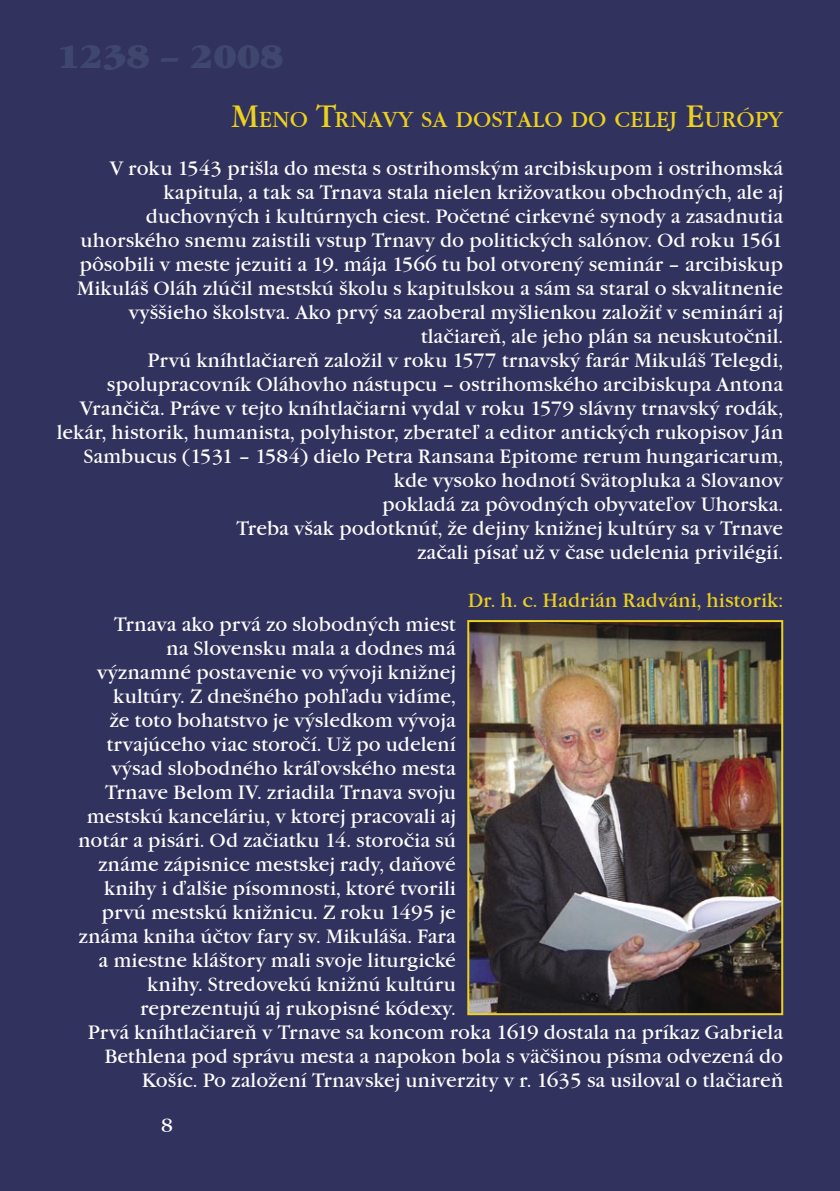
<style>
.page{position:relative;width:840px;height:1191px;background:#fff}
.page>*{position:absolute;margin:0;border:0;box-sizing:border-box;transform-origin:0 0}
.t1{font:33.4px "Garamond Itc T Ultr";color:#3f476e}
.妕齦1{font:22.4px "Garamond Itc T";color:#ecd21c}
.妕齦1-2{font:20px/24px "Garamond Itc T";color:#fff;text-align:right}
.妕齦1-3{font:20px "Garamond Itc T";color:#ecd21c}
.s1{font-size:32px}
</style>
<div class="page">
<div style="left:0;top:0;width:839px;height:1191px;background:#32325f"></div>
<hr style="left:839px;top:0;width:1px;height:1191px;background:#32325f">
<img style="left:470px;top:623px;width:309px;height:389px">
<div style="left:467px;top:620px;width:315px;height:395px;border:2px solid #ecd21c"></div>
<h1 class="t1" style="left:57px;top:37px;width:228px">1238 – 2008</h1>
<p class="妕齦1" style="left:230px;top:107px;width:553px"><span class="s1">M</span>ENO <span class="s1">T</span>RNAVY SA DOSTALO DO CELEJ <span class="s1">E</span>URÓPY</p>
<p class="妕齦1-2" style="left:77px;top:157px;width:707px">V roku 1543 prišla do mesta s ostrihomským arcibiskupom i ostrihomská kapitula, a tak sa Trnava stala nielen križovatkou obchodných, ale aj duchovných i kultúrnych ciest. Početné cirkevné synody a zasadnutia uhorského snemu zaistili vstup Trnavy do politických salónov. Od roku 1561 pôsobili v meste jezuiti a 19. mája 1566 tu bol otvorený seminár – arcibiskup Mikuláš Oláh zlúčil mestskú školu s kapitulskou a sám sa staral o skvalitnenie vyššieho školstva. Ako prvý sa zaoberal myšlienkou založiť v seminári aj tlačiareň, ale jeho plán sa neuskutočnil.</p>
<p class="妕齦1-2" style="left:57px;top:349px;width:727px">Prvú kníhtlačiareň založil v roku 1577 trnavský farár Mikuláš Telegdi, spolupracovník Oláhovho nástupcu – ostrihomského arcibiskupa Antona Vrančiča. Práve v tejto kníhtlačiarni vydal v roku 1579 slávny trnavský rodák, lekár, historik, humanista, polyhistor, zberateľ a editor antických rukopisov Ján Sambucus (1531 – 1584) dielo Petra Ransana Epitome rerum hungaricarum, kde vysoko hodnotí Svätopluka a Slovanov</p>
<p class="妕齦1-2" style="left:382px;top:493px;width:402px">pokladá za pôvodných obyvateľov Uhorska.</p>
<p class="妕齦1-2" style="left:236px;top:517px;width:548px">Treba však podotknúť, že dejiny knižnej kultúry sa v Trnave</p>
<p class="妕齦1-2" style="left:417px;top:541px;width:367px">začali písať už v čase udelenia privilégií.</p>
<p class="妕齦1-3" style="left:467px;top:589px;width:317px">Dr. h. c. Hadrián Radváni, historik:</p>
<p class="妕齦1-2" style="left:78px;top:613px;width:379px">Trnava ako prvá zo slobodných miest<br>na Slovensku mala a dodnes má významné postavenie vo vývoji knižnej kultúry. Z dnešného pohľadu vidíme,<br>že toto bohatstvo je výsledkom vývoja trvajúceho viac storočí. Už po udelení výsad slobodného kráľovského mesta Trnave Belom IV. zriadila Trnava svoju mestskú kanceláriu, v ktorej pracovali aj notár a pisári. Od začiatku 14. storočia sú známe zápisnice mestskej rady, daňové knihy i ďalšie písomnosti, ktoré tvorili prvú mestskú knižnicu. Z roku 1495 je známa kniha účtov fary sv. Mikuláša. Fara a miestne kláštory mali svoje liturgické knihy. Stredovekú knižnú kultúru reprezentujú aj rukopisné kódexy.</p>
<p class="妕齦1-2" style="left:88px;top:1021px;width:696px">Prvá kníhtlačiareň v Trnave sa koncom roka 1619 dostala na príkaz Gabriela<br>Bethlena pod správu mesta a napokon bola s väčšinou písma odvezená do<br>Košíc. Po založení Trnavskej univerzity v r. 1635 sa usiloval o tlačiareň</p>
<p class="妕齦1-2" style="left:161px;top:1113px;width:13px">8</p>
</div>
